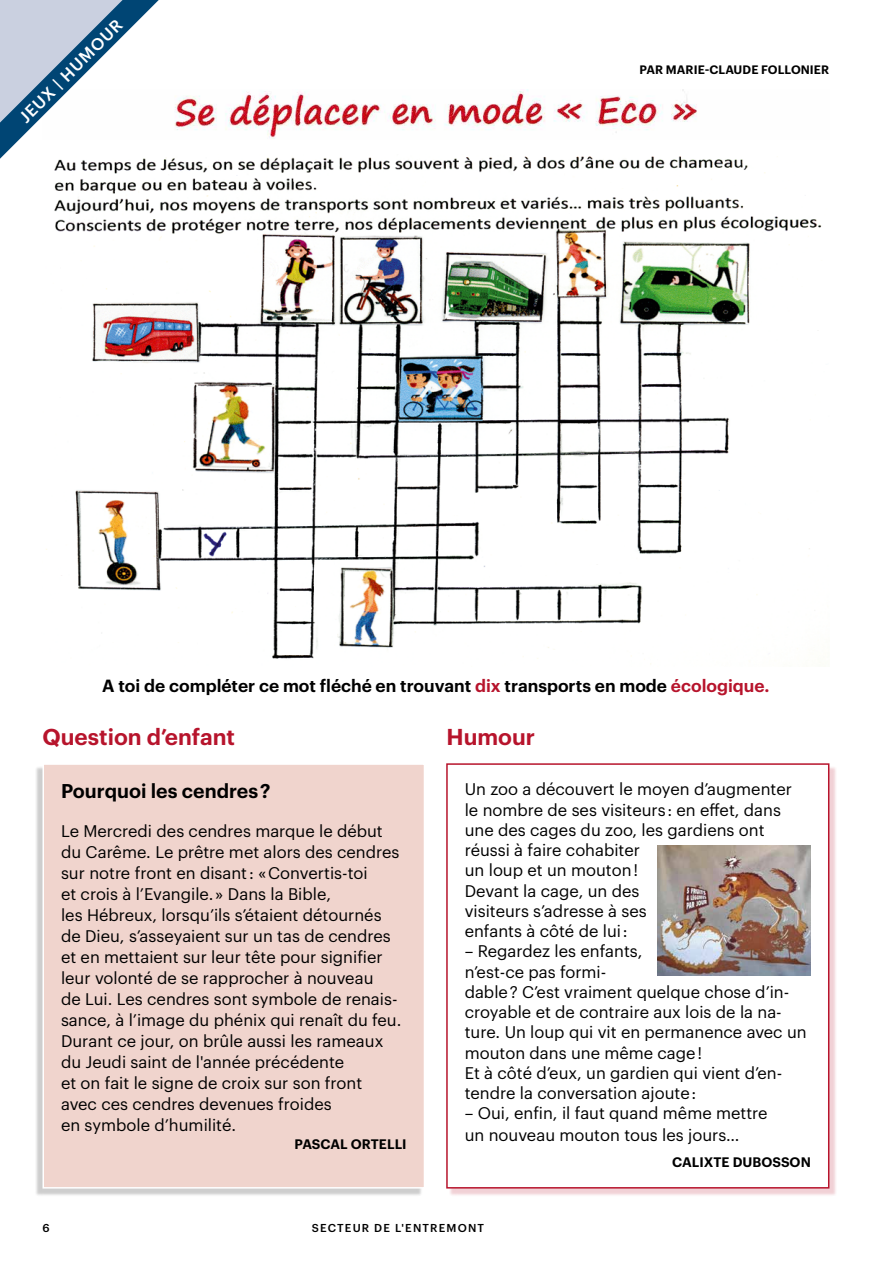
<style>
.page{position:relative;width:893px;height:1263px;background:#fff}
.page>*{position:absolute;margin:0;border:0;box-sizing:border-box;transform-origin:0 0}
.t1{font:600 22.5px "Graphik";color:#b7142c}
.t2{font:600 19.5px "Graphik";color:#000}
.t3{font:600 17.25px "Graphik";color:#000}
.t4{font:16.5px/20.2px "Graphik";color:#000}
.t5{font:500 16.5px "Graphik";color:#fff}
.t6{font:600 13.5px "Graphik";letter-spacing:.005em;color:#000}
.t7{font:600 12px "Graphik";letter-spacing:.005em;color:#000}
.t8{font:500 11.25px "Graphik";letter-spacing:.105em;color:#000}
.s1{color:#b7142c}
</style>
<div class="page">
<img style="left:46px;top:156px;width:776px;height:508px">
<img style="left:174px;top:90px;width:523px;height:49px">
<div style="left:449px;top:766px;width:389px;height:430px;background:#b7142c;opacity:.2"></div>
<div style="left:447px;top:764px;width:382px;height:424px;background:#fff"></div>
<div style="left:446px;top:763px;width:383px;height:425px;border:2px solid #b7142c"></div>
<div style="left:34px;top:766px;width:388px;height:430px;background:#000;opacity:.2"></div>
<div style="left:43px;top:764px;width:381px;height:424px;background:#f0d4cd"></div>
<div style="left:43px;top:763px;width:382px;height:425px;border:2px solid #fff"></div>
<svg style="left:0;top:0;width:159px;height:159px"></svg>
<img style="left:657px;top:845px;width:154px;height:130px">
<p class="t5" style="left:13px;top:111px;width:139px;rotate:-45deg">JEUX | HUMOUR</p>
<p class="t7" style="left:639px;top:60px;width:191px">PAR MARIE-CLAUDE FOLLONIER</p>
<p class="t3" style="left:102px;top:672px;width:669px">A toi de compléter ce mot fléché en trouvant <span class="s1">dix</span> transports en mode <span class="s1">écologique.</span></p>
<h1 class="t1" style="left:43px;top:720px;width:194px">Question d’enfant</h1>
<h1 class="t1" style="left:447px;top:720px;width:90px">Humour</h1>
<p class="t2" style="left:61px;top:776px;width:211px">Pourquoi les cendres ?</p>
<p class="t4" style="left:61px;top:819px;width:342px;line-height:21px">Le Mercredi des cendres marque le début du Carême. Le prêtre met alors des cendres sur notre front en disant : « Convertis-toi<br>et crois à l’Evangile. » Dans la Bible,<br>les Hébreux, lorsqu’ils s’étaient détournés de Dieu, s’asseyaient sur un tas de cendres et en mettaient sur leur tête pour signifier leur volonté de se rapprocher à nouveau<br>de Lui. Les cendres sont symbole de renais&shy;sance, à l’image du phénix qui renaît du feu.<br>Durant ce jour, on brûle aussi les rameaux du Jeudi saint de l'année précédente<br>et on fait le signe de croix sur son front avec ces cendres devenues froides<br>en symbole d’humilité.</p>
<p class="t6" style="left:294px;top:1134px;width:114px">PASCAL ORTELLI</p>
<p class="t4" style="left:465px;top:778px;width:329px">Un zoo a découvert le moyen d’augmenter le nombre de ses visiteurs : en effet, dans une des cages du zoo, les gardiens ont réussi à faire cohabiter<br>un loup et un mouton !<br>Devant la cage, un des<br>visiteurs s’adresse à ses<br>enfants à côté de lui :</p>
<p class="t4" style="left:465px;top:940px;width:344px">– Regardez les enfants,<br>n’est-ce pas formi-<br>dable ? C’est vraiment quelque chose d’in&shy;croyable et de contraire aux lois de la na&shy;ture. Un loup qui vit en permanence avec un mouton dans une même cage !<br>Et à côté d’eux, un gardien qui vient d’en&shy;tendre la conversation ajoute :</p>
<p class="t4" style="left:465px;top:1101px;width:304px;line-height:21.6px">– Oui, enfin, il faut quand même mettre un nouveau mouton tous les jours…</p>
<p class="t6" style="left:672px;top:1152px;width:140px">CALIXTE DUBOSSON</p>
<p class="t8" style="left:43px;top:1219px;width:9px">6</p>
<p class="t8" style="left:312px;top:1219px;width:174px">SECTEUR DE L'ENTREMONT</p>
</div>
